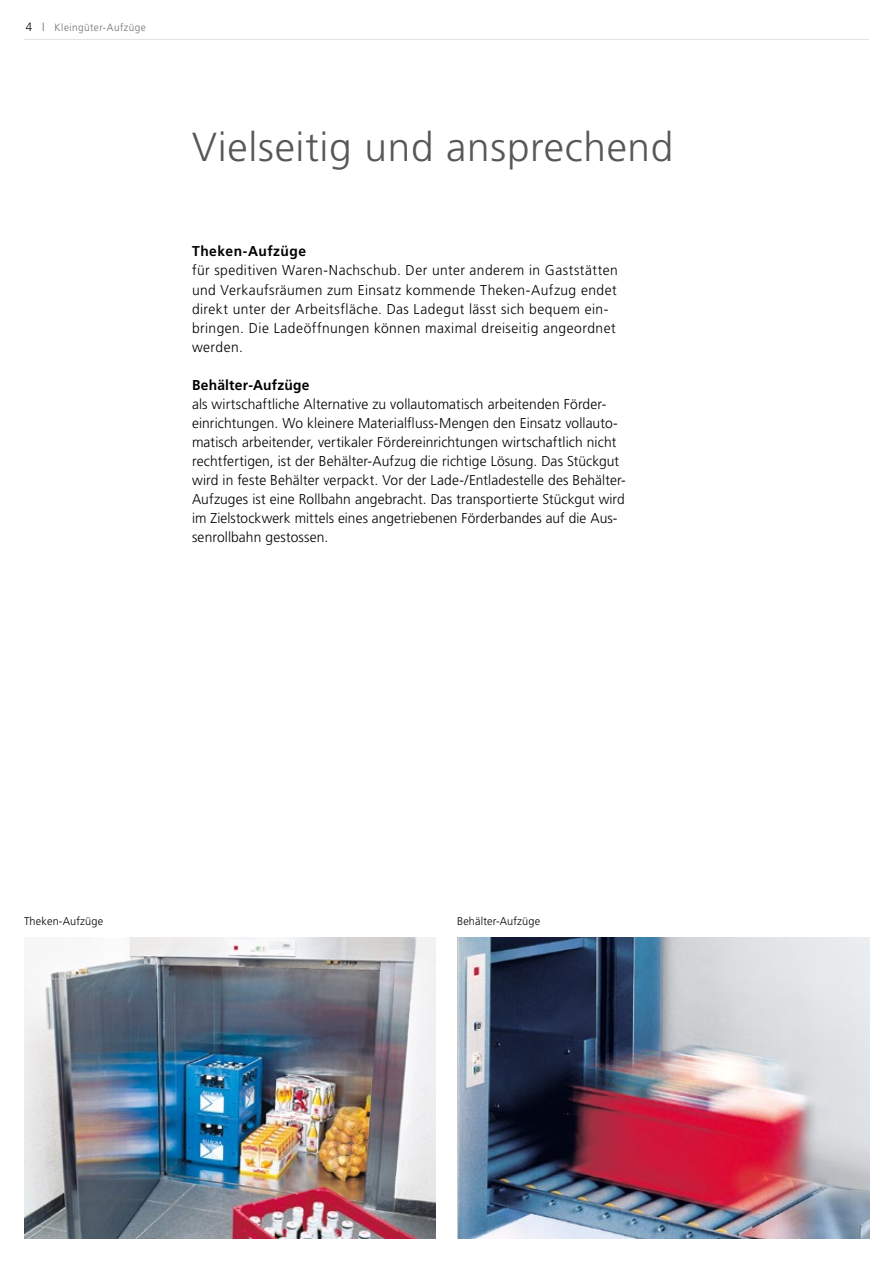
<style>
.page{position:relative;width:893px;height:1263px;background:#fff}
.page>*{position:absolute;margin:0;border:0;box-sizing:border-box;transform-origin:0 0}
.t1{font:300 40.5px "Frutiger";letter-spacing:.02em;color:#565757}
.t2{font:300 14.25px/19px "Frutiger";letter-spacing:.01em;color:#000}
.t3{font:300 14.25px/19px "Frutiger";letter-spacing:.03em;color:#000}
.t4{font:700 14.25px "Frutiger";letter-spacing:.02em;color:#000}
.t5{font:700 14.25px "Frutiger";letter-spacing:.04em;color:#000}
.t6{font:300 11.25px "Frutiger";letter-spacing:.015em;color:#000}
.t7{font:300 10.5px "Frutiger";letter-spacing:.05em;color:#6e6f70;scale:.95 1}
.s1{font-size:12px;color:#000}
.s2{font-size:12px}
</style>
<div class="page">
<hr style="left:24px;top:39px;width:845px;height:1px;background:#e2e3e4">
<img style="left:24px;top:937px;width:412px;height:302px">
<img style="left:458px;top:937px;width:411px;height:302px">
<p class="t7" style="left:26px;top:22px;width:128px"><span class="s1">4</span> <span class="s2">I</span> Kleingüter-Aufzüge</p>
<h1 class="t1" style="left:192px;top:124px;width:483px">Vielseitig und ansprechend</h1>
<p class="t5" style="left:192px;top:243px;width:116px">Theken-Aufzüge</p>
<p class="t3" style="left:192px;top:261px;width:427px">für speditiven Waren-Nachschub. Der unter anderem in Gaststätten und Verkaufsräumen zum Einsatz kommende Theken-Aufzug endet direkt unter der Arbeitsfläche. Das Ladegut lässt sich bequem ein&shy;bringen. Die Ladeöffnungen können maximal dreiseitig angeordnet werden.</p>
<p class="t4" style="left:192px;top:376px;width:119px">Behälter-Aufzüge</p>
<p class="t2" style="left:192px;top:394px;width:435px">als wirtschaftliche Alternative zu vollautomatisch arbeitenden Förder&shy;einrichtungen. Wo kleinere Materialfluss-Mengen den Einsatz vollauto&shy;matisch arbeitender, vertikaler Fördereinrichtungen wirtschaftlich nicht rechtfertigen, ist der Behälter-Aufzug die richtige Lösung. Das Stückgut wird in feste Behälter verpackt. Vor der Lade-/Entladestelle des Behälter-Aufzuges ist eine Rollbahn angebracht. Das transportierte Stückgut wird im Zielstockwerk mittels eines angetriebenen Förderbandes auf die Aus&shy;senrollbahn gestossen.</p>
<p class="t6" style="left:24px;top:914px;width:81px">Theken-Aufzüge</p>
<p class="t6" style="left:457px;top:914px;width:85px">Behälter-Aufzüge</p>
</div>
